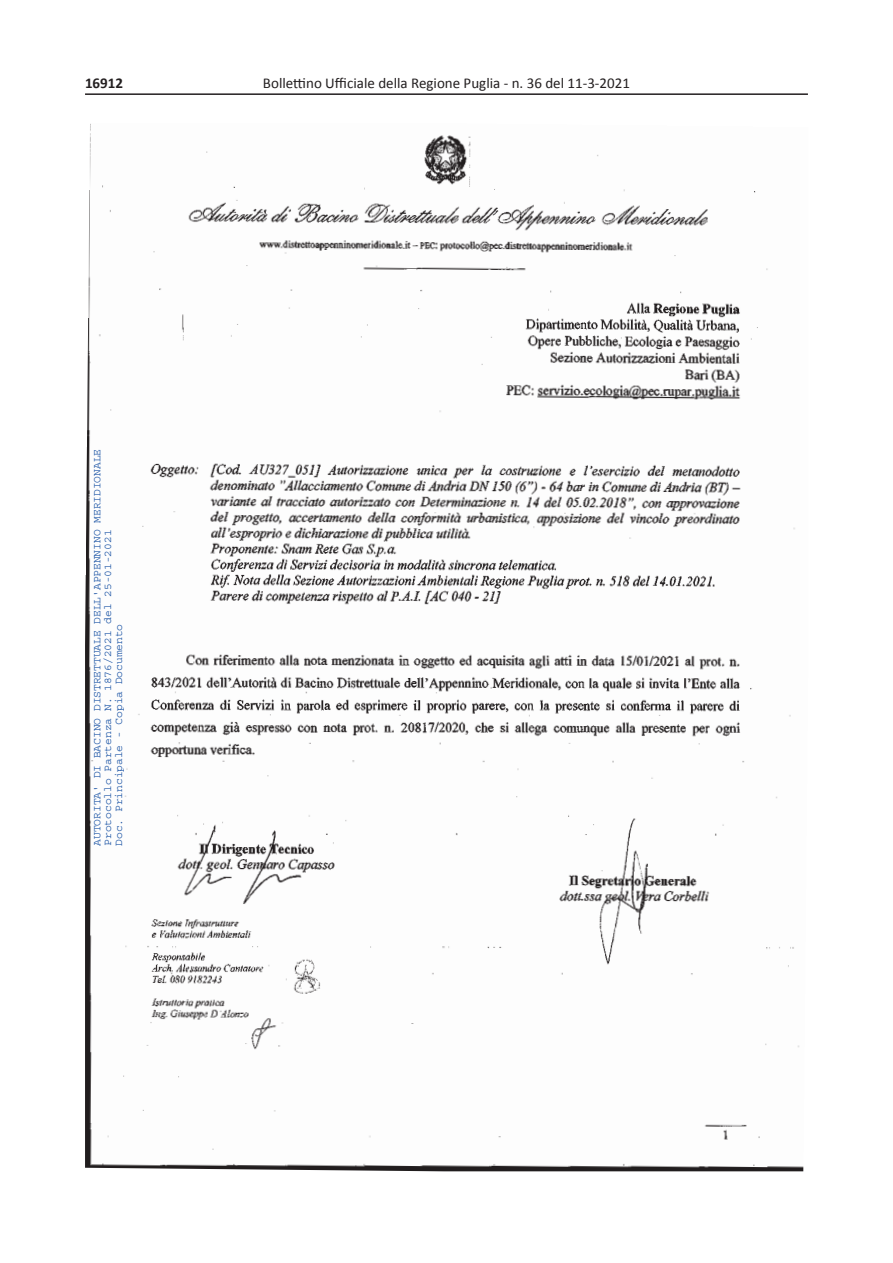
<style>
.page{position:relative;width:893px;height:1263px;background:#fff}
.page>*{position:absolute;margin:0;border:0;box-sizing:border-box;transform-origin:0 0}
.t1{font:15px "Calibri";color:#231f20}
.t2{font:700 15px "Calibri";color:#231f20}
.t3{font:10.95px/10.9px "Courier";color:#1e56a6}
</style>
<div class="page">
<hr style="left:85px;top:93px;width:723px;height:2px;background:#231f20">
<img style="left:85px;top:123px;width:719px;height:1048px">
<h1 class="t2" style="left:85px;top:72px;width:40px">16912</h1>
<h1 class="t1" style="left:263px;top:74px;width:369px">Bollettino Ufficiale della Regione Puglia - n. 36 del 11-3-2021</h1>
<p class="t3" style="left:92px;top:846px;width:398px;rotate:-90deg">AUTORITA' DI BACINO DISTRETTUALE DELL'APPENNINO MERIDIONALE<br>Protocollo Partenza N. 1876/2021 del 25-01-2021<br>Doc. Principale - Copia Documento</p>
</div>
